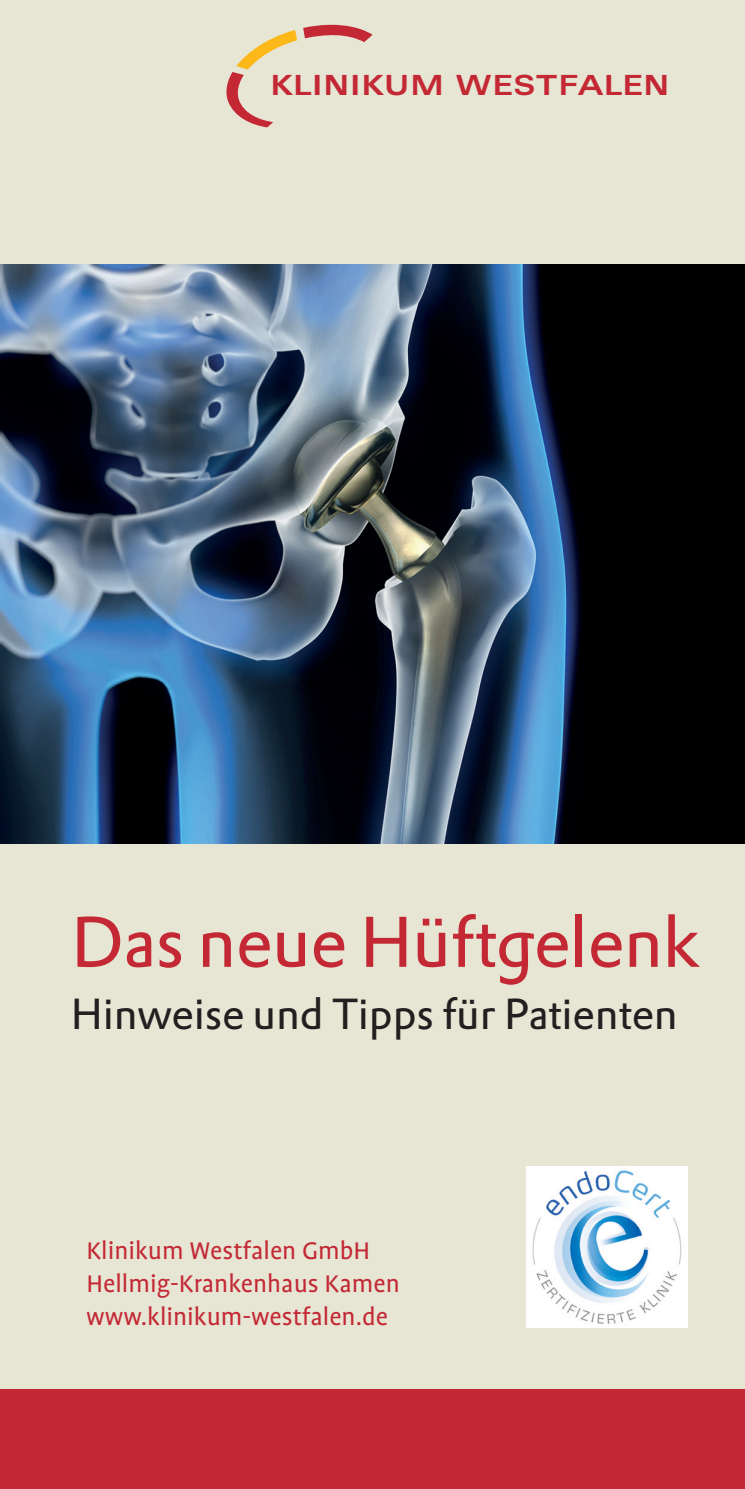
<style>
.page{position:relative;width:745px;height:1489px;background:#fff}
.page>*{position:absolute;margin:0;border:0;box-sizing:border-box;transform-origin:0 0}
.t1{font:70px "DTL Prokyon T";letter-spacing:-.01em;color:#c32834}
.t2{font:42.5px "DTL Prokyon T";letter-spacing:-.005em;color:#231f20}
.t3{font:700 expanded 27.75px "Zurich BT";letter-spacing:.035em;color:#c32834}
.t4{font:27.5px "Profile";color:#c32834}
</style>
<div class="page">
<div style="left:0;top:0;width:744px;height:1488px;background:#e7e5d4"></div>
<div style="left:0;top:1389px;width:744px;height:99px;background:#c32834"></div>
<svg style="left:303px;top:25px;width:69px;height:17px"></svg>
<svg style="left:226px;top:30px;width:71px;height:97px"></svg>
<img style="left:526px;top:1166px;width:160px;height:161px">
<img style="left:0;top:265px;width:744px;height:578px">
<p class="t3" style="left:270px;top:69px;width:400px">KLINIKUM WESTFALEN</p>
<p class="t1" style="left:71px;top:895px;width:630px">Das neue Hüftgelenk</p>
<p class="t2" style="left:71px;top:986px;width:608px">Hinweise und Tipps für Patienten</p>
<p class="t4" style="left:86px;top:1235px;width:285px">Klinikum Westfalen GmbH</p>
<p class="t4" style="left:86px;top:1268px;width:315px">Hellmig-Krankenhaus Kamen</p>
<p class="t4" style="left:86px;top:1301px;width:303px">www.klinikum-westfalen.de</p>
</div>
